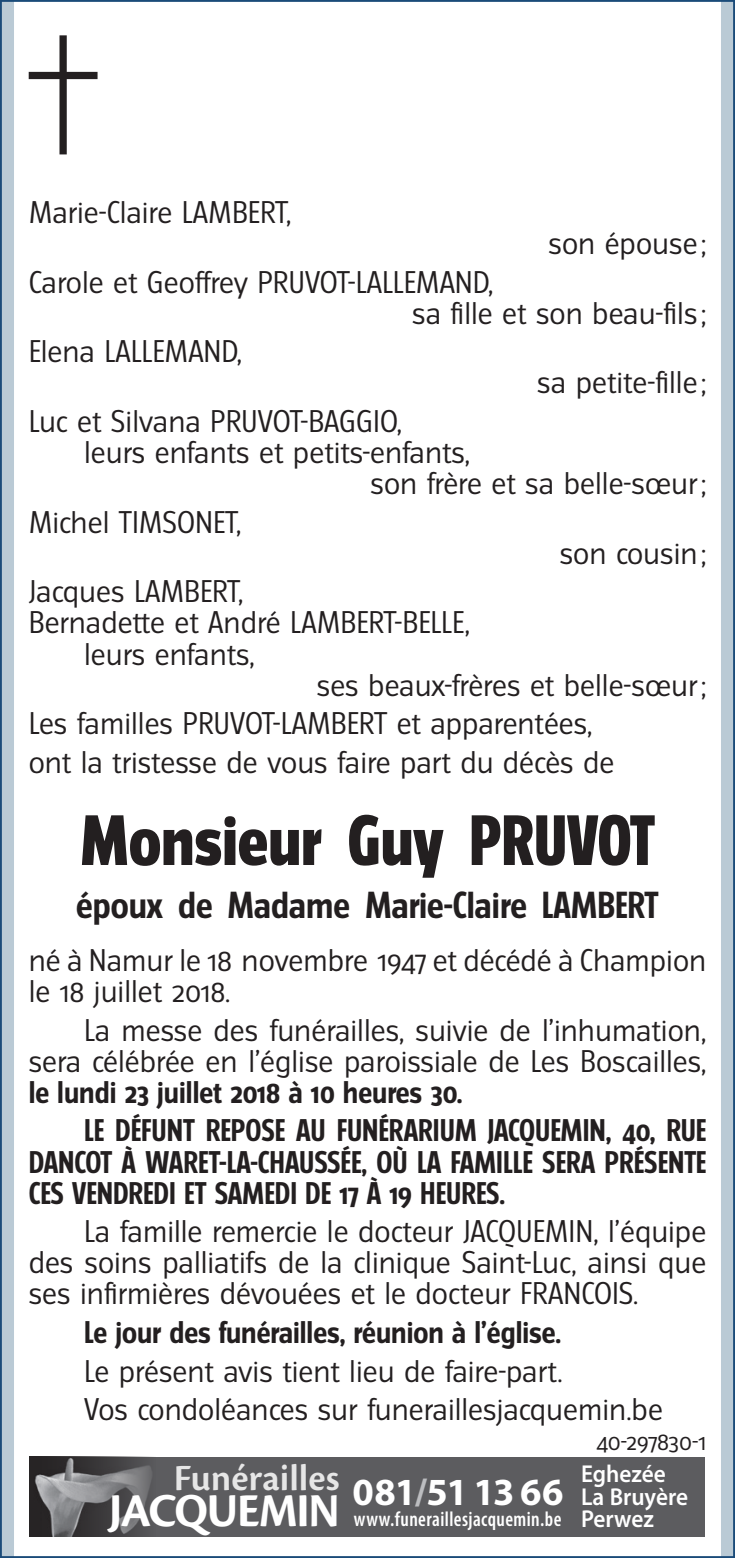
<style>
.page{position:relative;width:735px;height:1558px;background:#fff}
.page>*{position:absolute;margin:0;border:0;box-sizing:border-box;transform-origin:0 0}
.t1{font:800 63.7px "Turmino";color:#231f20}
.t2{font:700 49px "Cronos Pro";letter-spacing:-.03em;color:#fff;scale:.96 1}
.t3{font:600 38.5px "Cronos Pro";color:#fff}
.t4{font:700 33.6px "Turmino";color:#231f20}
.t5{font:28px/31.2px "Turmino";color:#231f20}
.t6{font:700 28px/38.5px "Turmino";color:#231f20}
.t7{font:600 24.5px/22.8px "Myriad Pro";color:#fff;scale:.95 1}
.t8{font:22.4px "Turmino";letter-spacing:-.01em;color:#231f20}
.t9{font:600 condensed 21px "Myriad Pro";letter-spacing:.02em;color:#fff;scale:.94 1}
</style>
<div class="page">
<svg style="left:0;top:0;width:14px;height:1558px;background:#a4b8c8"></svg>
<div style="left:720px;top:0;width:14px;height:1558px;background:#bacad5"></div>
<svg style="left:29px;top:35px;width:68px;height:119px"></svg>
<div style="left:30px;top:1457px;width:674px;height:79px;background:#5c5c5f"></div>
<img style="left:30px;top:1457px;width:121px;height:79px">
<p class="t5" style="left:29px;top:197px;width:264px">Marie-Claire LAMBERT,</p>
<p class="t5" style="left:548px;top:228px;width:159px">son épouse;</p>
<p class="t5" style="left:412px;top:266px;width:295px;text-indent:-383px">Carole et Geoffrey PRUVOT-LALLEMAND,<br>sa fille et son beau-fils ;</p>
<p class="t5" style="left:29px;top:336px;width:215px">Elena LALLEMAND,</p>
<p class="t5" style="left:537px;top:367px;width:170px">sa petite-fille;</p>
<p class="t5" style="left:29px;top:406px;width:375px">Luc et Silvana PRUVOT-BAGGIO,</p>
<p class="t5" style="left:84px;top:437px;width:387px">leurs enfants et petits-enfants,</p>
<p class="t5" style="left:370px;top:468px;width:337px">son frère et sa belle-sœur;</p>
<p class="t5" style="left:29px;top:506px;width:214px">Michel TIMSONET,</p>
<p class="t5" style="left:559px;top:537px;width:148px">son cousin;</p>
<p class="t5" style="left:29px;top:576px;width:216px">Jacques LAMBERT,</p>
<p class="t5" style="left:29px;top:607px;width:442px">Bernadette et André LAMBERT-BELLE,</p>
<p class="t5" style="left:84px;top:638px;width:172px">leurs enfants,</p>
<p class="t5" style="left:316px;top:669px;width:391px">ses beaux-frères et belle-sœur;</p>
<p class="t5" style="left:29px;top:704px;width:587px;line-height:38.5px">Les familles PRUVOT-LAMBERT et apparentées, ont la tristesse de vous faire part du décès de</p>
<h1 class="t1" style="left:80px;top:802px;width:575px">Monsieur Guy PRUVOT</h1>
<p class="t4" style="left:76px;top:884px;width:583px">époux de Madame Marie-Claire LAMBERT</p>
<p class="t5" style="left:29px;top:945px;width:678px">né à Namur le 18 novembre 1947 et décédé à Champion le 18 juillet 2018.</p>
<p class="t5" style="left:29px;top:1014px;width:678px;text-align:right">La messe des funérailles, suivie de l’inhumation, sera célébrée en l’église paroissiale de Les Boscailles,</p>
<p class="t6" style="left:84px;top:1073px;width:623px;text-indent:-55px">le lundi 23 juillet 2018 à 10 heures 30.<br>LE DÉFUNT REPOSE AU FUNÉRARIUM JACQUEMIN, 40, RUE</p>
<p class="t6" style="left:29px;top:1146px;width:678px;line-height:31.2px">DANCOT À WARET-LA-CHAUSSÉE, OÙ LA FAMILLE SERA PRÉSENTE<br>CES VENDREDI ET SAMEDI DE 17 À 19 HEURES.</p>
<p class="t5" style="left:29px;top:1216px;width:678px;text-align:justify;text-indent:55px">La famille remercie le docteur JACQUEMIN, l’équipe des soins palliatifs de la clinique Saint-Luc, ainsi que ses infirmières dévouées et le docteur FRANCOIS.</p>
<p class="t6" style="left:84px;top:1313px;width:478px">Le jour des funérailles, réunion à l’église.</p>
<p class="t5" style="left:84px;top:1351px;width:580px;line-height:38.5px">Le présent avis tient lieu de faire-part.<br>Vos condoléances sur funeraillesjacquemin.be</p>
<p class="t8" style="left:596px;top:1427px;width:111px">40‑297830‑1</p>
<h3 class="t3" style="left:173px;top:1456px;width:167px">Funérailles</h3>
<p class="t7" style="left:580px;top:1461px;width:114px">Eghezée<br>La Bruyère<br>Perwez</p>
<h2 class="t2" style="left:109px;top:1483px;width:474px">JACQUEMIN <sup>081</sup><sup>/</sup><sup>51</sup> <sup>13</sup> <sup>66</sup></h2>
<p class="t9" style="left:353px;top:1508px;width:222px">www.funeraillesjacquemin.be</p>
</div>
